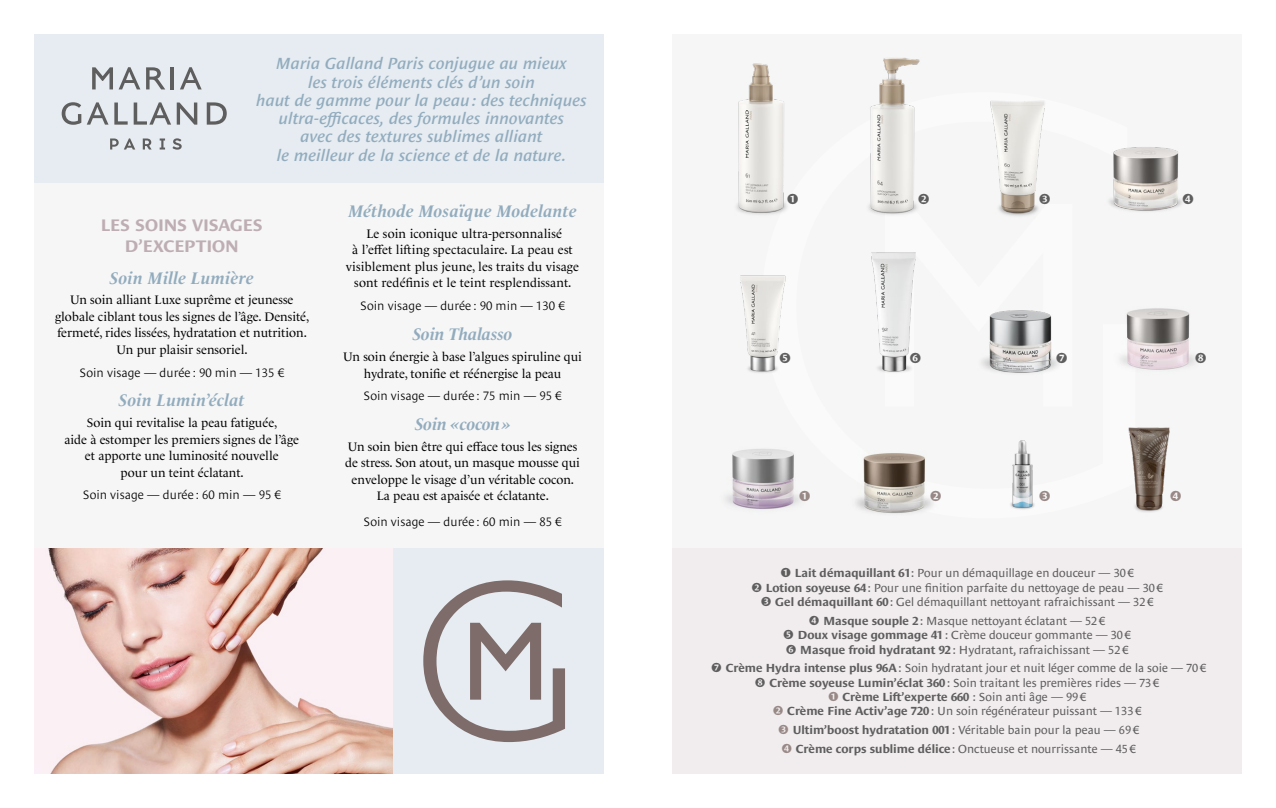
<style>
.page{position:relative;width:1276px;height:808px;background:#fff}
.page>*{position:absolute;margin:0;border:0;box-sizing:border-box;transform-origin:0 0}
.t1{font:italic 700 17.1px "Le Monde Livre Ptf";letter-spacing:.02em;color:#92acbe}
.t2{font:700 17.1px/21px "Le Monde Sans Ptf";letter-spacing:-.01em;color:#beaeb3;text-align:center}
.t3{font:italic 700 17.1px "Le Monde Livre Ptf";color:#92acbe}
.t4{font:italic 600 16.5px/18.3px "Le Monde Sans Ptf";letter-spacing:-.005em;color:#92acbe;text-align:center}
.t5{font:600 15px "Le Monde Sans Ptf";color:#5f5e5e}
.t6{font:600 15px "Le Monde Sans Ptf";color:#988987}
.t7{font:12.6px/16.5px "Le Monde Livre Ptf";color:#000;text-align:center}
.t8{font:300 12.45px "Le Monde Sans Ptf";color:#000}
.t9{font:12px/14.4px "Le Monde Sans Ptf";color:#5f5e5e;text-align:center}
.s1{font-weight:700;font-size:13.5px}
.s2{font-weight:700}
.s3{font-weight:700;font-size:13.5px;color:#988987}
</style>
<div class="page">
<div style="left:672px;top:34px;width:570px;height:515px;background:#f6f6f6"></div>
<div style="left:34px;top:183px;width:570px;height:591px;background:#f6f6f6"></div>
<div style="left:34px;top:549px;width:570px;height:225px;background:#e6ecf1"></div>
<div style="left:672px;top:549px;width:570px;height:225px;background:#f1edee"></div>
<div style="left:34px;top:34px;width:570px;height:149px;background:#e6ecf1"></div>
<svg style="left:172px;top:138px;width:10px;height:12px"></svg>
<svg style="left:143px;top:138px;width:9px;height:12px"></svg>
<svg style="left:160px;top:138px;width:5px;height:12px"></svg>
<svg style="left:110px;top:138px;width:25px;height:12px"></svg>
<hr style="left:171px;top:67px;width:3px;height:22px;background:#5f5e5e">
<svg style="left:92px;top:67px;width:21px;height:22px"></svg>
<svg style="left:146px;top:67px;width:19px;height:22px"></svg>
<svg style="left:119px;top:67px;width:21px;height:22px"></svg>
<svg style="left:180px;top:67px;width:22px;height:22px"></svg>
<svg style="left:207px;top:102px;width:20px;height:23px"></svg>
<svg style="left:62px;top:102px;width:19px;height:23px"></svg>
<svg style="left:114px;top:103px;width:14px;height:22px"></svg>
<svg style="left:177px;top:103px;width:20px;height:22px"></svg>
<svg style="left:87px;top:102px;width:21px;height:23px"></svg>
<svg style="left:134px;top:102px;width:37px;height:23px"></svg>
<img style="left:34px;top:549px;width:358px;height:225px">
<svg style="left:423px;top:580px;width:142px;height:162px"></svg>
<img style="left:856px;top:453px;width:76px;height:61px">
<img style="left:1128px;top:427px;width:42px;height:85px">
<img style="left:1010px;top:440px;width:24px;height:69px">
<img style="left:981px;top:310px;width:77px;height:63px">
<img style="left:726px;top:449px;width:74px;height:61px">
<img style="left:1121px;top:308px;width:74px;height:62px">
<img style="left:736px;top:63px;width:51px;height:152px">
<img style="left:868px;top:58px;width:52px;height:157px">
<img style="left:740px;top:275px;width:46px;height:98px">
<img style="left:990px;top:101px;width:55px;height:115px">
<img style="left:871px;top:252px;width:45px;height:120px">
<img style="left:1109px;top:147px;width:73px;height:65px">
<h2 class="t4" style="left:256px;top:53px;width:332px">Maria Galland Paris conjugue au mieux<br>les trois éléments clés d’un soin<br>haut de gamme pour la peau: des techniques ultra-efficaces, des formules innovantes<br>avec des textures sublimes alliant<br>le meilleur de la science et de la nature.</h2>
<h1 class="t2" style="left:101px;top:213px;width:163px">LES SOINS VISAGES<br>D’EXCEPTION</h1>
<h1 class="t1" style="left:110px;top:265px;width:145px">Soin Mille Lumière</h1>
<p class="t7" style="left:55px;top:291px;width:256px">Un soin alliant Luxe suprême et jeunesse globale ciblant tous les signes de l’âge. Densité, fermeté, rides lissées, hydratation et nutrition.<br>Un pur plaisir sensoriel.</p>
<p class="t8" style="left:80px;top:362px;width:206px">Soin visage — durée : 90 min — 135 €</p>
<h1 class="t1" style="left:119px;top:387px;width:127px">Soin Lumin’éclat</h1>
<p class="t7" style="left:65px;top:413px;width:236px">Soin qui revitalise la peau fatiguée,<br>aide à estomper les premiers signes de l’âge et apporte une luminosité nouvelle<br>pour un teint éclatant.</p>
<p class="t8" style="left:83px;top:485px;width:199px">Soin visage — durée : 60 min — 95 €</p>
<h1 class="t1" style="left:348px;top:198px;width:230px">Méthode Mosaïque Modelante</h1>
<p class="t7" style="left:346px;top:224px;width:235px">Le soin iconique ultra-personnalisé<br>à l’effet lifting spectaculaire. La peau est visiblement plus jeune, les traits du visage sont redéfinis et le teint resplendissant.</p>
<p class="t8" style="left:360px;top:296px;width:206px">Soin visage — durée : 90 min — 130 €</p>
<h1 class="t3" style="left:413px;top:321px;width:101px">Soin Thalasso</h1>
<p class="t7" style="left:343px;top:347px;width:240px;line-height:17.1px">Un soin énergie à base l’algues spiruline qui hydrate, tonifie et réénergise la peau</p>
<p class="t8" style="left:363px;top:386px;width:200px">Soin visage — durée : 75 min — 95 €</p>
<h1 class="t3" style="left:415px;top:411px;width:98px">Soin «cocon»</h1>
<p class="t7" style="left:345px;top:437px;width:236px">Un soin bien être qui efface tous les signes de stress. Son atout, un masque mousse qui enveloppe le visage d’un véritable cocon.<br>La peau est apaisée et éclatante.</p>
<p class="t8" style="left:363px;top:512px;width:200px">Soin visage — durée : 60 min — 85 €</p>
<p class="t5" style="left:787px;top:187px;width:13px">❶</p>
<p class="t5" style="left:918px;top:187px;width:13px">❷</p>
<p class="t5" style="left:1038px;top:187px;width:13px">❸</p>
<p class="t5" style="left:1182px;top:187px;width:13px">❹</p>
<p class="t5" style="left:779px;top:347px;width:13px">❺</p>
<p class="t5" style="left:909px;top:347px;width:13px">❻</p>
<p class="t5" style="left:1055px;top:347px;width:13px">❼</p>
<p class="t5" style="left:1194px;top:347px;width:13px">❽</p>
<p class="t6" style="left:799px;top:484px;width:13px">❶</p>
<p class="t6" style="left:929px;top:484px;width:13px">❷</p>
<p class="t6" style="left:1038px;top:484px;width:13px">❸</p>
<p class="t6" style="left:1169px;top:484px;width:13px">❹</p>
<p class="t9" style="left:751px;top:565px;width:413px"><span class="s1">❶</span> <span class="s2">Lait démaquillant 61</span>: Pour un démaquillage en douceur — 30€<br><span class="s1">❷</span> <span class="s2">Lotion soyeuse 64</span>: Pour une finition parfaite du nettoyage de peau — 30€<br><span class="s1">❸</span> <span class="s2">Gel démaquillant 60</span>: Gel démaquillant nettoyant rafraichissant — 32€</p>
<p class="t9" style="left:783px;top:612px;width:349px"><span class="s1">❹</span> <span class="s2">Masque souple 2</span>: Masque nettoyant éclatant — 52€<br><span class="s1">❺</span> <span class="s2">Doux visage gommage 41</span> : Crème douceur gommante — 30€<br><span class="s1">❻</span> <span class="s2">Masque froid hydratant 92</span> : Hydratant, rafraichissant — 52€</p>
<p class="t9" style="left:711px;top:659px;width:496px"><span class="s1">❼</span> <span class="s2">Crème Hydra intense plus 96A</span> : Soin hydratant jour et nuit léger comme de la soie — 70€ <span class="s1">❽</span> <span class="s2">Crème soyeuse Lumin’éclat 360</span> : Soin traitant les premières rides — 73€<br><span class="s3">❶</span> <span class="s2">Crème Lift’experte 660</span> : Soin anti âge — 99€<br><span class="s3">❷</span> <span class="s2">Crème Fine Activ’age 720</span> : Un soin régénérateur puissant — 133€</p>
<p class="t9" style="left:778px;top:719px;width:362px;line-height:18.6px;text-align:left"><span class="s3">❸</span> <span class="s2">Ultim’boost hydratation 001</span>: Véritable bain pour la peau — 69€<br><span class="s3">❹</span> <span class="s2">Crème corps sublime délice</span>: Onctueuse et nourrissante — 45€</p>
</div>
